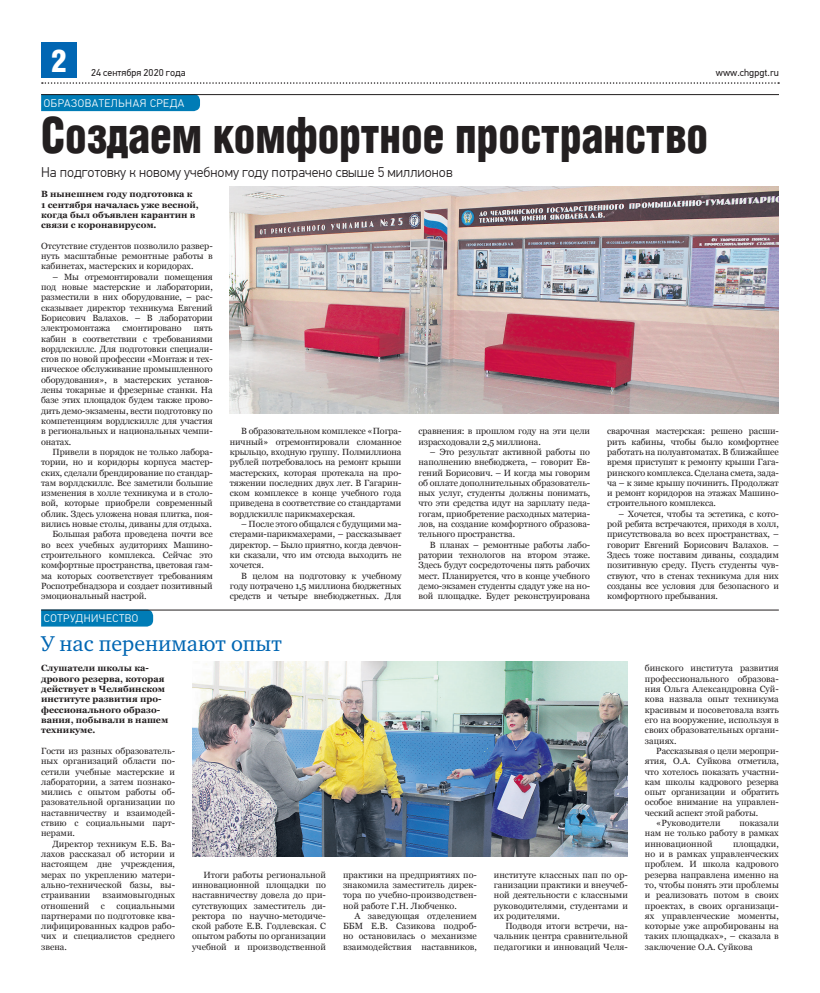
<style>
.page{position:relative;width:820px;height:993px;background:#fff}
.page>*{position:absolute;margin:0;border:0;box-sizing:border-box;transform-origin:0 0}
.Заг_осн_50{font:300 condensed 48px "AG Letterica";color:#231f20;scale:.9 1}
.t1{font:700 30px "AG Letterica Cond L";color:#fff}
.Заг_новый{font:22px "Charter ITC";color:#0166b3}
.Подзаг{font:300 14px "PF Din Text Pro";color:#231f20}
.t2{font:300 11px "PF Din Text Pro";letter-spacing:.05em;color:#fff}
.t3{font:10px "PF Din Text Pro";color:#231f20}
.Основной_текст{font:9px/10.3px "Georgia";letter-spacing:-.01em;color:#231f20;text-align:justify}
.Основной_first{font:9px/10.3px "Georgia";color:#231f20;text-align:justify}
.Лидер{font:700 9px/10.3px "Georgia";color:#231f20}
</style>
<div class="page">
<div style="left:41px;top:43px;width:36px;height:35px;background:#0166b3"></div>
<svg style="left:42px;top:82px;width:736px;height:2px"></svg>
<svg style="left:41px;top:95px;width:159px;height:16px;background:#017cb5"></svg>
<hr style="left:41px;top:94px;width:737px;height:1px;background:#231f20">
<svg style="left:41px;top:610px;width:112px;height:16px;background:#0279b1"></svg>
<hr style="left:41px;top:609px;width:737px;height:1px;background:#231f20">
<img style="left:192px;top:661px;width:435px;height:195px">
<img style="left:230px;top:187px;width:548px;height:226px">
<p class="t1" style="left:51px;top:43px;width:16px">2</p>
<p class="t3" style="left:91px;top:67px;width:96px">24 сентября 2020 года</p>
<p class="t3" style="left:715px;top:67px;width:64px">www.chgpgt.ru</p>
<p class="Заг_осн_50" style="left:41px;top:106px;width:742px">Создаем комфортное пространство</p>
<p class="t2" style="left:44px;top:97px;width:142px">ОБРАЗОВАТЕЛЬНАЯ СРЕДА</p>
<p class="Подзаг" style="left:41px;top:164px;width:413px">На подготовку к новому учебному году потрачено свыше 5 миллионов</p>
<p class="Лидер" style="left:41px;top:189px;width:159px">В нынешнем году подготовка к<br>1 сентября началась уже весной, когда был объявлен карантин в связи с коронавирусом.</p>
<p class="Основной_first" style="left:41px;top:240px;width:173px">Отсутствие студентов позволило развер&shy;нуть масштабные ремонтные работы в кабинетах, мастерских и коридорах.</p>
<p class="Основной_текст" style="left:41px;top:271px;width:173px;text-indent:11px">– Мы отремонтировали помещения под новые мастерские и лаборатории, разместили в них оборудование, – рас&shy;сказывает директор техникума Евгений Борисович Валахов. – В лаборатории электромонтажа</p>
<p class="Основной_текст" style="left:122px;top:323px;width:61px">смонтировано</p>
<p class="Основной_текст" style="left:41px;top:323px;width:173px;text-indent:153px">пять кабин в соответствии с требованиями вордлскиллс. Для подготовки специали&shy;стов по новой профессии «Монтаж и тех&shy;ническое обслуживание промышленного оборудования», в мастерских установ&shy;лены токарные и фрезерные станки. На базе этих площадок будем также прово&shy;дить демо-экзамены, вести подготовку по компетенциям вордлскиллс для участия в региональных и национальных чемпи&shy;онатах.</p>
<p class="Основной_текст" style="left:41px;top:446px;width:173px;text-indent:11px">Привели в порядок не только лабора&shy;тории, но и коридоры корпуса мастер&shy;ских, сделали брендирование по стандар&shy;там ворлдскиллс. Все заметили большие изменения в холле техникума и в столо&shy;вой, которые приобрели современный облик. Здесь уложена новая плитка, поя&shy;вились новые столы, диваны для отдыха.</p>
<p class="Основной_текст" style="left:41px;top:529px;width:173px;text-indent:11px">Большая работа проведена почти все во всех учебных аудиториях Машино&shy;строительного комплекса. Сейчас это комфортные пространства, цветовая гам&shy;ма которых соответствует требованиям Роспотребнадзора и создает позитивный эмоциональный настрой.</p>
<p class="t2" style="left:44px;top:612px;width:96px">СОТРУДНИЧЕСТВО</p>
<p class="Основной_текст" style="left:230px;top:426px;width:173px;text-indent:11px">В образовательном комплексе «Погра&shy;ничный» отремонтировали сломанное крыльцо, входную группу. Полмиллиона рублей потребовалось на ремонт крыши мастерских, которая протекала на про&shy;тяжении последних двух лет. В Гагарин&shy;ском комплексе в конце учебного года приведена в соответствие со стандартами вордлскиллс парикмахерская.</p>
<p class="Основной_текст" style="left:230px;top:519px;width:173px;text-indent:11px">– После этого общался с будущими ма&shy;стерами-парикмахерами, – рассказывает директор. – Было приятно, когда девчон&shy;ки сказали, что им отсюда выходить не хочется.</p>
<p class="Основной_текст" style="left:230px;top:570px;width:173px;text-indent:11px">В целом на подготовку к учебному году потрачено 1,5 миллиона бюджетных средств и четыре внебюджетных. Для</p>
<p class="Заг_новый" style="left:41px;top:629px;width:242px">У нас перенимают опыт</p>
<p class="Основной_текст" style="left:418px;top:426px;width:173px">сравнения: в прошлом году на эти цели израсходовали 2,5 миллиона.</p>
<p class="Основной_текст" style="left:418px;top:446px;width:173px;text-indent:11px">– Это результат активной работы по наполнению внебюджета, – говорит Ев&shy;гений Борисович. – И когда мы говорим об оплате дополнительных образователь&shy;ных услуг, студенты должны понимать, что эти средства идут на зарплату педа&shy;гогам, приобретение расходных материа&shy;лов, на создание комфортного образова&shy;тельного пространства.</p>
<p class="Основной_текст" style="left:418px;top:539px;width:173px;text-indent:11px">В планах – ремонтные работы лабо&shy;ратории технологов на втором этаже.<br>Здесь будут сосредоточены пять рабочих мест. Планируется, что в конце учебного демо-экзамен студенты сдадут уже на но&shy;вой площадке. Будет реконструирована</p>
<p class="Основной_текст" style="left:607px;top:426px;width:173px">сварочная мастерская: решено расши&shy;рить кабины, чтобы было комфортнее работать на полуавтоматах. В ближайшее время приступят к ремонту крыши Гага&shy;ринского комплекса. Сделана смета, зада&shy;ча – к зиме крышу починить. Продолжат и ремонт коридоров на этажах Машино&shy;строительного комплекса.</p>
<p class="Основной_текст" style="left:607px;top:508px;width:173px;text-indent:11px">– Хочется, чтобы та эстетика, с кото&shy;рой ребята встречаются, приходя в холл, присутствовала во всех пространствах, – говорит Евгений Борисович Валахов. – Здесь тоже поставим диваны, создадим позитивную среду. Пусть студенты чув&shy;ствуют, что в стенах техникума для них созданы все условия для безопасного и комфортного пребывания.</p>
<p class="Лидер" style="left:41px;top:663px;width:129px">Слушатели школы ка&shy;дрового резерва, которая действует в Челябинском институте развития про&shy;фессионального образо&shy;вания, побывали в нашем техникуме.</p>
<p class="Основной_first" style="left:41px;top:745px;width:135px">Гости из разных образователь&shy;ных организаций области по&shy;сетили учебные мастерские и лаборатории, а затем познако&shy;мились с опытом работы об&shy;разовательной организации по наставничеству и взаимодей&shy;ствию с социальными парт&shy;нерами.</p>
<p class="Основной_текст" style="left:41px;top:838px;width:135px;text-indent:11px">Директор техникум Е.Б. Ва&shy;лахов рассказал об истории и настоящем дне учреждения, мерах по укреплению матери&shy;ально-технической базы, вы&shy;страивании</p>
<p class="Основной_текст" style="left:102px;top:889px;width:74px">взаимовыгодных</p>
<p class="Основной_текст" style="left:41px;top:900px;width:50px">отношений</p>
<p class="Основной_текст" style="left:101px;top:900px;width:6px">с</p>
<p class="Основной_текст" style="left:41px;top:900px;width:135px;text-indent:75px">социальными партнерами по подготовке ква&shy;лифицированных кадров рабо&shy;чих и специалистов среднего звена.</p>
<p class="Основной_текст" style="left:192px;top:869px;width:135px;text-indent:11px">Итоги работы региональной инновационной площадки по наставничеству довела до при&shy;сутствующих заместитель ди&shy;ректора по научно-методиче&shy;ской работе Е.В. Годлевская. С опытом работы по организации учебной и производственной</p>
<p class="Основной_текст" style="left:343px;top:869px;width:135px">практики на предприятиях по&shy;знакомила заместитель дирек&shy;тора по учебно-производствен&shy;ной работе Г.Н. Любченко.</p>
<p class="Основной_текст" style="left:343px;top:910px;width:135px;text-indent:11px">А заведующая отделением ББМ Е.В. Сазикова подроб&shy;но остановилась о механизме взаимодействия наставников,</p>
<p class="Основной_текст" style="left:494px;top:869px;width:135px">институте классных пап по ор&shy;ганизации практики и внеучеб&shy;ной деятельности с классными руководителями, студентами и их родителями.</p>
<p class="Основной_текст" style="left:494px;top:920px;width:135px;text-indent:11px">Подводя итоги встречи, на&shy;чальник центра сравнительной педагогики и инноваций Челя-</p>
<p class="Основной_текст" style="left:644px;top:663px;width:135px">бинского института развития профессионального образова&shy;ния Ольга Александровна Суй&shy;кова назвала опыт техникума красивым и посоветовала взять его на вооружение, используя в своих образовательных органи&shy;зациях.</p>
<p class="Основной_текст" style="left:644px;top:745px;width:135px;text-indent:11px">Рассказывая о цели меропри&shy;ятия, О.А. Суйкова отметила, что хотелось показать участни&shy;кам школы кадрового резерва опыт организации и обратить особое внимание на управлен&shy;ческий аспект этой работы.</p>
<p class="Основной_текст" style="left:656px;top:817px;width:66px">«Руководители</p>
<p class="Основной_текст" style="left:644px;top:817px;width:135px;text-indent:94px">показали нам не только работу в рамках инновационной</p>
<p class="Основной_текст" style="left:644px;top:838px;width:135px;text-indent:88px">площадки, но и в рамках управленческих проблем. И школа кадрового резерва направлена именно на то, чтобы понять эти проблемы и реализовать потом в своих проектах, в своих организаци&shy;ях управленческие моменты, которые уже апробированы на таких площадках», – сказала в заключение О.А. Суйкова</p>
</div>
